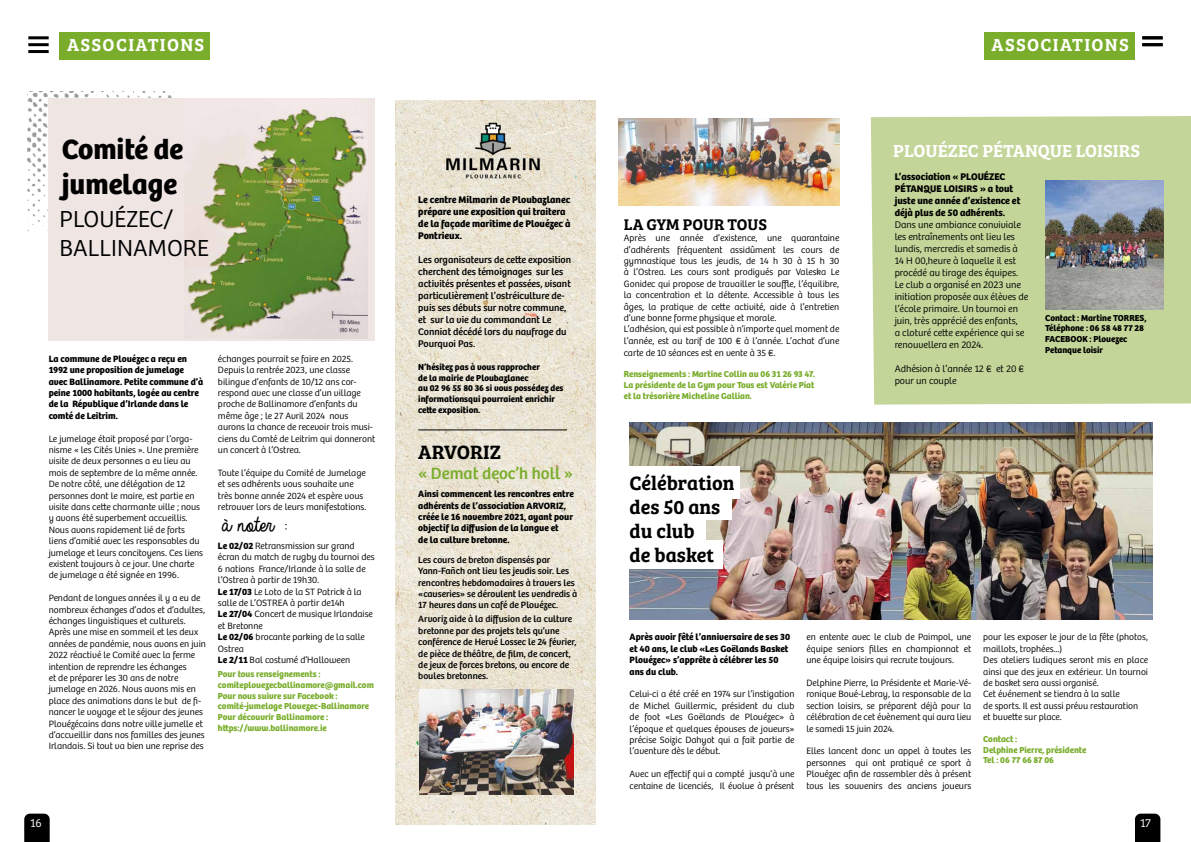
<style>
.page{position:relative;width:1191px;height:842px;background:#fff}
.page>*{position:absolute;margin:0;border:0;box-sizing:border-box;transform-origin:0 0}
.t1{font:700 29px/34.8px "Bree";color:#000}
.t2{font:300 24px/28.8px "Bree";color:#000}
.t3{font:24px "Always In My Heart";letter-spacing:.005em;color:#000}
.t4{font:600 20px/24px "Bree Serif";color:#000}
.t5{font:600 18px "Bree Serif";letter-spacing:.075em;color:#fff}
.t6{font:600 18px "Bree Serif";color:#fff}
.t7{font:17px "Bree";color:#79ad2b}
.t8{font:600 16px "Bree Serif";color:#000}
.t9{font:300 12px "Bree Serif";color:#fff}
.t10{font:300 10px/12px "Bree";color:#000}
.t11{font:10px/12px "Bree";color:#000}
.t12{font:700 10px/12px "Bree";color:#000}
.t13{font:300 9.5px/11.4px "Bree";color:#000}
.t14{font:700 9.5px/11.4px "Bree";color:#000}
.t15{font:9.5px/11.4px "Bree";color:#000}
.t16{font:700 9px/10.8px "Bree";color:#79ad2b}
.t17{font:700 9px/10.8px "Bree";color:#000}
.s1{font-weight:700}
</style>
<div class="page">
<img style="left:395px;top:100px;width:200px;height:724px">
<img style="left:629px;top:422px;width:523px;height:198px">
<div style="left:611px;top:466px;width:129px;height:32px;background:#fff"></div>
<div style="left:611px;top:494px;width:120px;height:26px;background:#fff"></div>
<div style="left:611px;top:514px;width:95px;height:26px;background:#fff"></div>
<div style="left:611px;top:540px;width:112px;height:29px;background:#fff"></div>
<div style="left:871px;top:116px;width:320px;height:289px;background:#c3d598"></div>
<img style="left:28px;top:92px;width:146px;height:144px">
<div style="left:49px;top:99px;width:326px;height:242px;background:#efe6e3"></div>
<img style="left:185px;top:109px;width:182px;height:230px">
<div style="left:984px;top:32px;width:150px;height:28px;background:#79ad2b"></div>
<hr style="left:1142px;top:36px;width:20px;height:3px;background:#000">
<hr style="left:1142px;top:43px;width:20px;height:3px;background:#000">
<div style="left:60px;top:32px;width:150px;height:28px;background:#79ad2b"></div>
<hr style="left:28px;top:36px;width:21px;height:3px;background:#000">
<hr style="left:28px;top:43px;width:21px;height:3px;background:#000">
<hr style="left:28px;top:50px;width:21px;height:3px;background:#000">
<img style="left:419px;top:690px;width:154px;height:104px">
<svg style="left:24px;top:814px;width:26px;height:28px"></svg>
<svg style="left:1135px;top:814px;width:25px;height:28px"></svg>
<hr style="left:418px;top:429px;width:149px;height:1px;background:#000">
<img style="left:1045px;top:180px;width:118px;height:129px">
<img style="left:619px;top:119px;width:220px;height:87px">
<img style="left:433px;top:114px;width:119px;height:75px">
<h3 class="t5" style="left:67px;top:31px;width:139px">ASSOCIATIONS</h3>
<h3 class="t5" style="left:991px;top:31px;width:139px">ASSOCIATIONS</h3>
<h1 class="t1" style="left:62px;top:133px;width:123px">Comité de jumelage</h1>
<h2 class="t2" style="left:60px;top:205px;width:151px">PLOUÉZEC/<br>BALLINAMORE</h2>
<p class="t14" style="left:49px;top:353px;width:156px">La commune de Plouézec a reçu en<br>1992 une proposition de jumelage avec Ballinamore. Petite commune d’à peine 1000 habitants, logée au centre de la République d’Irlande dans le comté de Leitrim.</p>
<p class="t13" style="left:49px;top:433px;width:156px">Le jumelage était proposé par l’orga&shy;nisme « les Cités Unies ». Une première visite de deux personnes a eu lieu au mois de septembre de la même année.<br>De notre côté, une délégation de 12 personnes dont le maire, est partie en visite dans cette charmante ville ; nous y avons été superbement accueillis.<br>Nous avons rapidement lié de forts liens d’amitié avec les responsables du jumelage et leurs concitoyens. Ces liens existent toujours à ce jour. Une charte de jumelage a été signée en 1996.</p>
<p class="t13" style="left:49px;top:593px;width:159px">Pendant de longues années il y a eu de nombreux échanges d’ados et d’adultes, échanges linguistiques et culturels.<br>Après une mise en sommeil et les deux années de pandémie, nous avons en juin 2022 réactivé le Comité avec la ferme intention de reprendre les échanges<br>et de préparer les 30 ans de notre jumelage en 2026. Nous avons mis en place des animations dans le but de fi&shy;nancer le voyage et le séjour des jeunes Plouézécains dans notre ville jumelle et d’accueillir dans nos familles des jeunes Irlandais. Si tout va bien une reprise des</p>
<p class="t13" style="left:218px;top:353px;width:159px">échanges pourrait se faire en 2025.<br>Depuis la rentrée 2023, une classe bilingue d’enfants de 10/12 ans cor&shy;respond avec une classe d’un village proche de Ballinamore d’enfants du même âge ; le 27 Avril 2024 nous aurons la chance de recevoir trois musi&shy;ciens du Comté de Leitrim qui donneront un concert à l’Ostrea.</p>
<p class="t13" style="left:218px;top:467px;width:150px">Toute l’équipe du Comité de Jumelage et ses adhérents vous souhaite une très bonne année 2024 et espère vous retrouver lors de leurs manifestations.</p>
<h2 class="t3" style="left:218px;top:511px;width:64px">à noter :</h2>
<p class="t13" style="left:218px;top:540px;width:158px"><span class="s1">Le 02/02</span> Retransmission sur grand écran du match de rugby du tournoi des<br>6 nations France/Irlande à la salle de l’Ostrea à partir de 19h30.<br><span class="s1">Le 17/03</span> Le Loto de la ST Patrick à la salle de L’OSTREA à partir de14h<br><span class="s1">Le 27/04</span> Concert de musique Irlandaise et Bretonne<br><span class="s1">Le 02/06</span> brocante parking de la salle<br>Ostrea<br><span class="s1">Le 2/11</span> Bal costumé d’Halloween</p>
<p class="t16" style="left:218px;top:669px;width:157px">Pour tous renseignements : comiteplouezecballinamore@gmail.com Pour nous suivre sur Facebook : comité-jumelage Plouezec-Ballinamore Pour découvrir Ballinamore : https://www.ballinamore.ie</p>
<p class="t12" style="left:418px;top:194px;width:154px">Le centre Milmarin de Ploubazlanec prépare une exposition qui traitera de la façade maritime de Plouézec à<br>Pontrieux.</p>
<p class="t11" style="left:418px;top:254px;width:154px">Les organisateurs de cette exposition cherchent des témoignages sur les activités présentes et passées, visant particulièrement l’ostréiculture de&shy;puis ses débuts sur notre commune, et sur la vie du commandant Le Conniat décédé lors du naufrage du Pourquoi Pas.</p>
<p class="t17" style="left:418px;top:361px;width:147px">N’hésitez pas à vous rapprocher<br>de la mairie de Ploubazlanec<br>au 02 96 55 80 36 si vous possédez des informationsqui pourraient enrichir cette exposition.</p>
<h3 class="t4" style="left:418px;top:439px;width:84px">ARVORIZ</h3>
<h3 class="t7" style="left:418px;top:463px;width:156px">« Demat deoc’h holl »</h3>
<p class="t14" style="left:418px;top:488px;width:157px">Ainsi commencent les rencontres entre adhérents de l’association ARVORIZ, créée le 16 novembre 2021, ayant pour objectif la diffusion de la langue et<br>de la culture bretonne.</p>
<p class="t15" style="left:418px;top:554px;width:160px">Les cours de breton dispensés par Yann-Fañch ont lieu les jeudis soir. Les rencontres hebdomadaires à travers les «causeries» se déroulent les vendredis à 17 heures dans un café de Plouézec.</p>
<p class="t15" style="left:418px;top:614px;width:160px">Arvoriz aide à la diffusion de la culture bretonne par des projets tels qu’une conférence de Hervé Lossec le 24 février, de pièce de théâtre, de film, de concert, de jeux de forces bretons, ou encore de boules bretonnes.</p>
<h3 class="t8" style="left:624px;top:212px;width:145px">LA GYM POUR TOUS</h3>
<p class="t13" style="left:624px;top:232px;width:217px">Après une année d’existence, une quarantaine d’adhérents fréquentent assidûment les cours de gymnastique tous les jeudis, de 14 h 30 à 15 h 30 à l’Ostrea. Les cours sont prodigués par Valeska Le Gonidec qui propose de travailler le souffle, l’équilibre, la concentration et la détente. Accessible à tous les âges, la pratique de cette activité, aide à l’entretien d’une bonne forme physique et morale.<br>L’adhésion, qui est possible à n’importe quel moment de l’année, est au tarif de 100 € à l’année. L’achat d’une carte de 10 séances est en vente à 35 €.</p>
<p class="t16" style="left:624px;top:369px;width:193px;text-align:justify">Renseignements : Martine Collin au 06 31 26 93 47.<br>La présidente de la Gym pour Tous est Valérie Piat et la trésorière Micheline Gallian.</p>
<h3 class="t4" style="left:629px;top:470px;width:106px">Célébration des 50 ans du club<br>de basket</h3>
<h3 class="t6" style="left:893px;top:137px;width:248px">PLOUÉZEC PÉTANQUE LOISIRS</h3>
<p class="t12" style="left:894px;top:171px;width:127px">L’association « PLOUÉZEC<br>PÉTANQUE LOISIRS » a tout juste une année d’existence et déjà plus de 50 adhérents.</p>
<p class="t10" style="left:894px;top:219px;width:135px">Dans une ambiance conviviale les entraînements ont lieu les lundis, mercredis et samedis à<br>14 H 00,heure à laquelle il est procédé au tirage des équipes.<br>Le club a organisé en 2023 une initiation proposée aux élèves de l’école primaire. Un tournoi en juin, très apprécié des enfants,<br>a cloturé cette expérience qui se renouvellera en 2024.</p>
<p class="t10" style="left:894px;top:363px;width:131px">Adhésion à l’année 12 € et 20 € pour un couple</p>
<p class="t17" style="left:1045px;top:312px;width:103px">Contact : Martine TORRES,<br>Téléphone : 06 58 48 77 28<br>FACEBOOK : Plouezec<br>Petanque loisir</p>
<p class="t14" style="left:629px;top:632px;width:162px">Après avoir fêté l’anniversaire de ses 30 et 40 ans, le club «Les Goëlands Basket<br>Plouézec» s’apprête à célébrer les 50 ans du club.</p>
<p class="t13" style="left:629px;top:689px;width:166px;text-align:justify">Celui-ci a été créé en 1974 sur l’instigation de Michel Guillermic, président du club de foot «Les Goëlands de Plouézec» à l’époque et quelques épouses de joueurs» précise Soizic Dahyot qui a fait partie de l’aventure dès le début.</p>
<p class="t13" style="left:629px;top:768px;width:166px">Avec un effectif qui a compté jusqu’à une centaine de licenciés, Il évolue à présent</p>
<p class="t13" style="left:806px;top:632px;width:166px;text-align:justify">en entente avec le club de Paimpol, une équipe seniors filles en championnat et une équipe loisirs qui recrute toujours.</p>
<p class="t13" style="left:806px;top:677px;width:166px;text-align:justify">Delphine Pierre, la Présidente et Marie-Vé&shy;ronique Boué-Lebray, la responsable de la section loisirs, se préparent déjà pour la célébration de cet évènement qui aura lieu le samedi 15 juin 2024.</p>
<p class="t13" style="left:806px;top:746px;width:166px;text-align:justify">Elles lancent donc un appel à toutes les personnes qui ont pratiqué ce sport à Plouézec afin de rassembler dès à présent tous les souvenirs des anciens joueurs</p>
<p class="t13" style="left:983px;top:632px;width:166px">pour les exposer le jour de la fête (photos, maillots, trophées...)<br>Des ateliers ludiques seront mis en place ainsi que des jeux en extérieur. Un tournoi de basket sera aussi organisé.<br>Cet événement se tiendra à la salle<br>de sports. Il est aussi prévu restauration<br>et buvette sur place.</p>
<p class="t16" style="left:983px;top:733px;width:105px">Contact :<br>Delphine Pierre, présidente<br>Tel : 06 77 66 87 06</p>
<p class="t9" style="left:31px;top:814px;width:13px">16</p>
<p class="t9" style="left:1140px;top:814px;width:12px">17</p>
</div>
